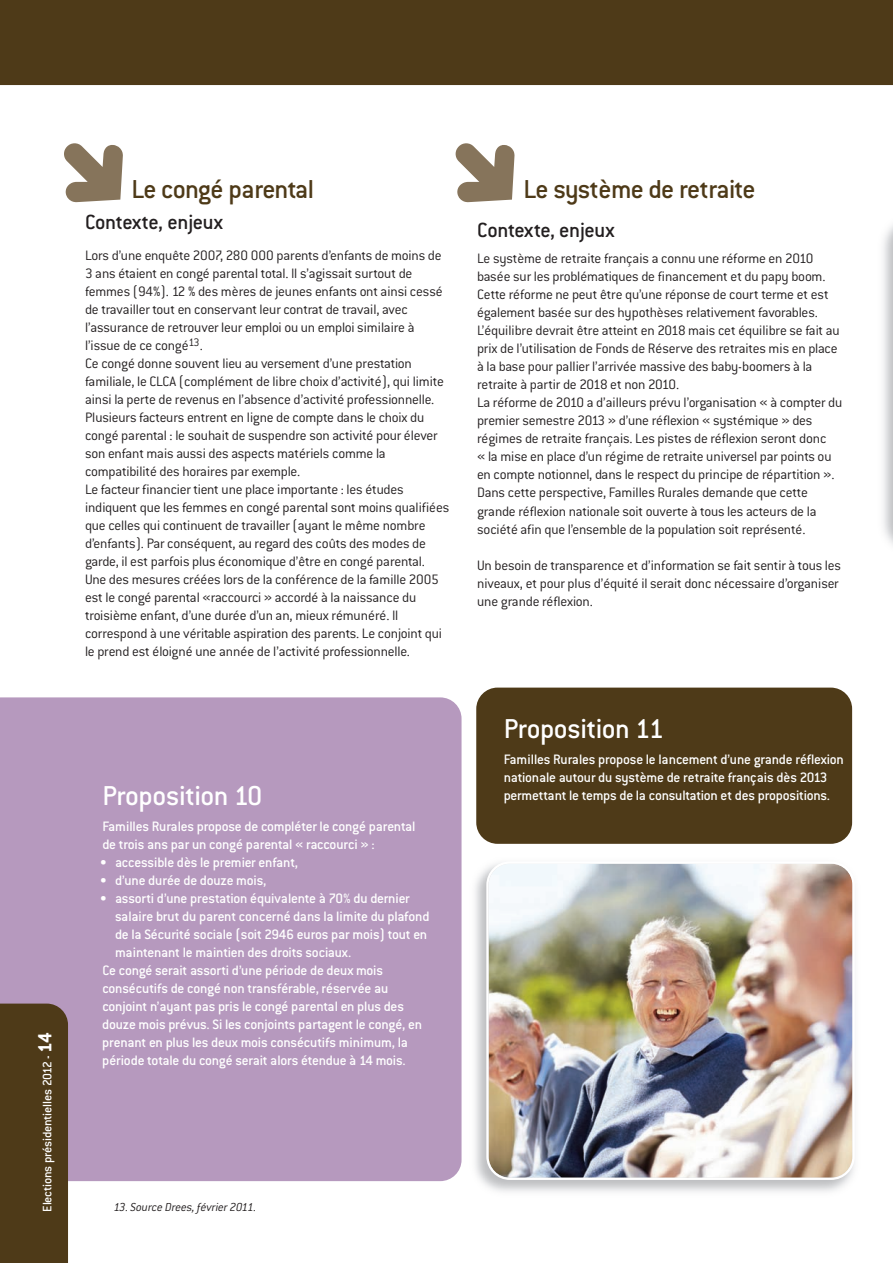
<style>
.page{position:relative;width:893px;height:1263px;background:#fff}
.page>*{position:absolute;margin:0;border:0;box-sizing:border-box;transform-origin:0 0}
.t1{font:500 30px "Conduit ITC";letter-spacing:-.015em;color:#fff}
.t2{font:500 28.5px "Conduit ITC";letter-spacing:-.03em;color:#4e3a18}
.t3{font:500 22.5px "Conduit ITC";letter-spacing:-.015em;color:#231f20}
.t4{font:700 21px "Conduit ITC";color:#fff}
.t5{font:300 15px/18px "Conduit ITC";letter-spacing:-.015em;color:#231f20}
.t6{font:500 15px/18px "Conduit ITC";letter-spacing:-.015em;color:#fff}
.t7{font:500 13.5px "Conduit ITC";letter-spacing:-.015em;color:#fff}
.t8{font:italic 300 12.75px "Conduit ITC";letter-spacing:-.01em;color:#231f20}
</style>
<div class="page">
<div style="left:0;top:697px;width:462px;height:484px;background:#b699be"></div>
<div style="left:476px;top:688px;width:376px;height:156px;background:#4e3a18;border-radius:21px"></div>
<div style="left:0;top:0;width:893px;height:85px;background:#4e3a18"></div>
<svg style="left:64px;top:143px;width:59px;height:59px"></svg>
<svg style="left:456px;top:143px;width:59px;height:59px"></svg>
<img style="left:486px;top:861px;width:369px;height:319px">
<div style="left:0;top:1003px;width:68px;height:260px;background:#4e3a18"></div>
<h3 class="t4" style="left:38px;top:1053px;width:22px;rotate:-90deg">14</h3>
<p class="t7" style="left:43px;top:1212px;width:158px;rotate:-90deg">Elections présidentielles 2012 -</p>
<h2 class="t2" style="left:132px;top:180px;width:184px">Le congé parental</h2>
<h3 class="t3" style="left:85px;top:215px;width:139px">Contexte, enjeux</h3>
<p class="t5" style="left:85px;top:248px;width:366px">Lors d’une enquête 2007, 280 000 parents d’enfants de moins de 3 ans étaient en congé parental total. Il s’agissait surtout de femmes (94%). 12 % des mères de jeunes enfants ont ainsi cessé de travailler tout en conservant leur contrat de travail, avec l’assurance de retrouver leur emploi ou un emploi similaire à l’issue de ce congé<sup>13</sup>.<br>Ce congé donne souvent lieu au versement d’une prestation familiale, le CLCA (complément de libre choix d’activité), qui limite ainsi la perte de revenus en l’absence d’activité professionnelle.<br>Plusieurs facteurs entrent en ligne de compte dans le choix du congé parental : le souhait de suspendre son activité pour élever son enfant mais aussi des aspects matériels comme la compatibilité des horaires par exemple.<br>Le facteur financier tient une place importante : les études indiquent que les femmes en congé parental sont moins qualifiées que celles qui continuent de travailler (ayant le même nombre d’enfants). Par conséquent, au regard des coûts des modes de garde, il est parfois plus économique d’être en congé parental.<br>Une des mesures créées lors de la conférence de la famille 2005 est le congé parental «raccourci » accordé à la naissance du troisième enfant, d’une durée d’un an, mieux rémunéré. Il correspond à une véritable aspiration des parents. Le conjoint qui le prend est éloigné une année de l’activité professionnelle.</p>
<h1 class="t1" style="left:102px;top:786px;width:162px">Proposition 10</h1>
<p class="t6" style="left:102px;top:819px;width:315px">Familles Rurales propose de compléter le congé parental de trois ans par un congé parental « raccourci » :</p>
<p class="t6" style="left:100px;top:855px;width:200px">• accessible dès le premier enfant,</p>
<p class="t6" style="left:100px;top:873px;width:168px">• d’une durée de douze mois,</p>
<p class="t6" style="left:100px;top:891px;width:311px">• assorti d’une prestation équivalente à 70% du dernier</p>
<p class="t6" style="left:115px;top:909px;width:316px">salaire brut du parent concerné dans la limite du plafond</p>
<p class="t6" style="left:115px;top:927px;width:314px">de la Sécurité sociale (soit 2946 euros par mois) tout en</p>
<p class="t6" style="left:115px;top:945px;width:238px">maintenant le maintien des droits sociaux.</p>
<p class="t6" style="left:102px;top:963px;width:282px">Ce congé serait assorti d’une période de deux mois</p>
<p class="t6" style="left:102px;top:981px;width:287px">consécutifs de congé non transférable, réservée au</p>
<p class="t6" style="left:102px;top:999px;width:303px">conjoint n’ayant pas pris le congé parental en plus des</p>
<p class="t6" style="left:102px;top:1017px;width:321px">douze mois prévus. Si les conjoints partagent le congé, en</p>
<p class="t6" style="left:102px;top:1035px;width:307px">prenant en plus les deux mois consécutifs minimum, la</p>
<p class="t6" style="left:102px;top:1053px;width:305px">période totale du congé serait alors étendue à 14 mois.</p>
<h2 class="t2" style="left:524px;top:180px;width:233px">Le système de retraite</h2>
<h3 class="t3" style="left:477px;top:223px;width:139px">Contexte, enjeux</h3>
<p class="t5" style="left:477px;top:251px;width:367px">Le système de retraite français a connu une réforme en 2010 basée sur les problématiques de financement et du papy boom.<br>Cette réforme ne peut être qu’une réponse de court terme et est également basée sur des hypothèses relativement favorables.<br>L’équilibre devrait être atteint en 2018 mais cet équilibre se fait au prix de l’utilisation de Fonds de Réserve des retraites mis en place à la base pour pallier l’arrivée massive des baby-boomers à la retraite à partir de 2018 et non 2010.<br>La réforme de 2010 a d’ailleurs prévu l’organisation « à compter du premier semestre 2013 » d’une réflexion « systémique » des régimes de retraite français. Les pistes de réflexion seront donc<br>« la mise en place d’un régime de retraite universel par points ou en compte notionnel, dans le respect du principe de répartition ».<br>Dans cette perspective, Familles Rurales demande que cette grande réflexion nationale soit ouverte à tous les acteurs de la société afin que l’ensemble de la population soit représenté.</p>
<p class="t5" style="left:477px;top:557px;width:366px">Un besoin de transparence et d’information se fait sentir à tous les niveaux, et pour plus d’équité il serait donc nécessaire d’organiser une grande réflexion.</p>
<h1 class="t1" style="left:504px;top:719px;width:162px">Proposition 11</h1>
<p class="t6" style="left:504px;top:752px;width:342px">Familles Rurales propose le lancement d’une grande réflexion nationale autour du système de retraite français dès 2013 permettant le temps de la consultation et des propositions.</p>
<p class="t8" style="left:114px;top:1203px;width:144px">13. Source Drees, février 2011.</p>
</div>
